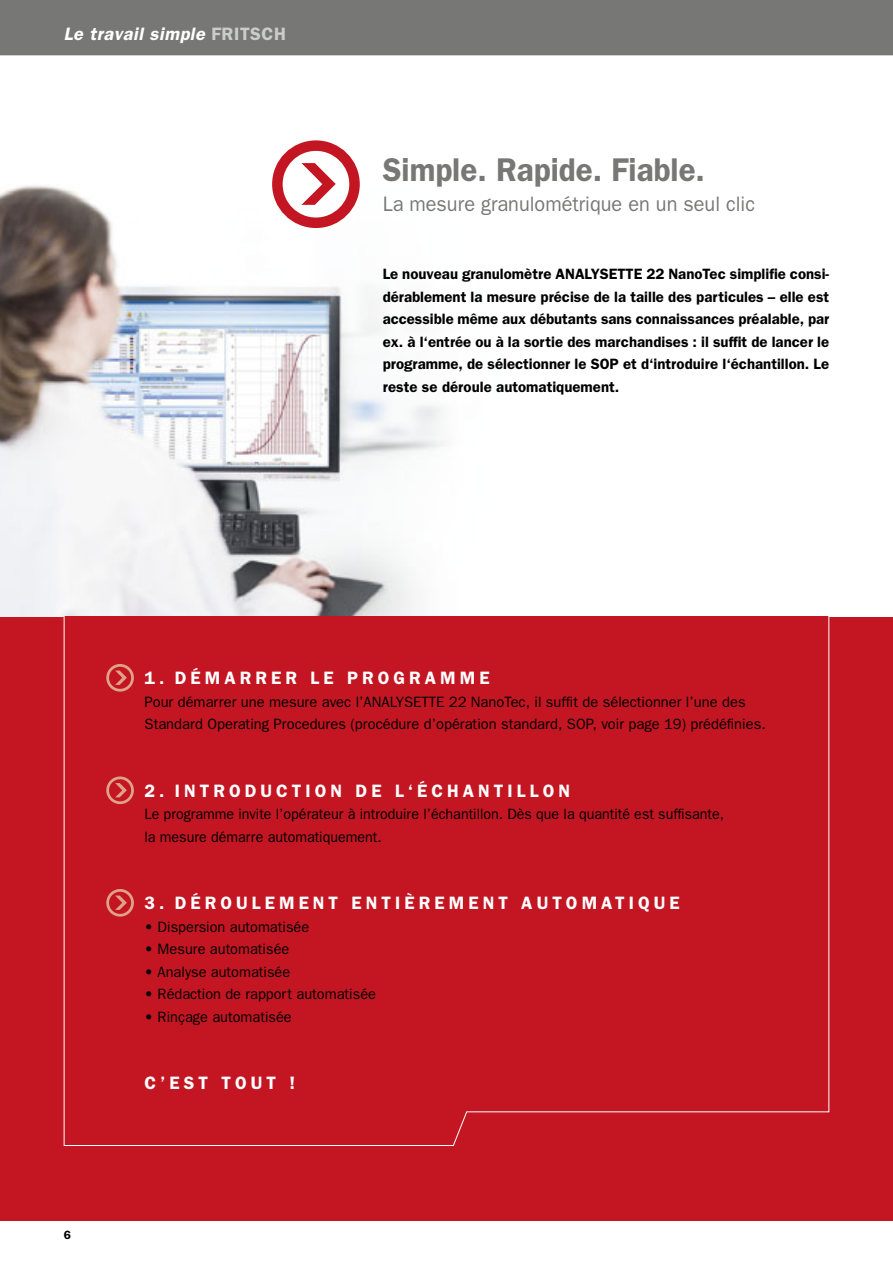
<style>
.page{position:relative;width:893px;height:1263px;background:#fff}
.page>*{position:absolute;margin:0;border:0;box-sizing:border-box;transform-origin:0 0}
.t1{font:600 33px "Franklin Gothic";color:#777776;scale:.95 1}
.t2{font:21px "Franklin Gothic";color:#777776;scale:.95 1}
.t3{font:600 18px "Franklin Gothic";letter-spacing:.23em;color:#fff}
.t4{font:italic 600 18px "Franklin Gothic";letter-spacing:.03em;color:#fff}
.t5{font:600 15px/22.5px "Franklin Gothic";color:#000;text-align:justify}
.t6{font:15px/22.5px "Franklin Gothic";color:#000}
.t7{font:15px/22.5px "Franklin Gothic";color:#000;scale:.95 1}
.t8{font:600 12px "Franklin Gothic";color:#000}
.s1{font-style:normal;color:#cbcccc}
</style>
<div class="page">
<img style="left:0;top:151px;width:526px;height:466px">
<div style="left:0;top:617px;width:893px;height:603px;background:#c31622"></div>
<svg style="left:63px;top:617px;width:766px;height:529px"></svg>
<div style="left:0;top:0;width:893px;height:55px;background:#777776"></div>
<div style="left:106px;top:664px;width:28px;height:28px;border:3px solid #dea387;border-radius:50%"></div>
<svg style="left:115px;top:671px;width:12px;height:14px"></svg>
<div style="left:106px;top:776px;width:28px;height:28px;border:3px solid #dea387;border-radius:50%"></div>
<svg style="left:115px;top:783px;width:12px;height:14px"></svg>
<div style="left:106px;top:889px;width:28px;height:28px;border:3px solid #dea387;border-radius:50%"></div>
<svg style="left:115px;top:896px;width:12px;height:14px"></svg>
<div style="left:272px;top:140px;width:88px;height:88px;border:10px solid #c31622;border-radius:50%"></div>
<svg style="left:301px;top:163px;width:35px;height:42px"></svg>
<p class="t4" style="left:64px;top:28px;width:224px">Le travail simple <span class="s1">FRITSCH</span></p>
<h1 class="t1" style="left:383px;top:158px;width:341px">Simple. Rapide. Fiable.</h1>
<h2 class="t2" style="left:383px;top:196px;width:393px">La mesure granulométrique en un seul clic</h2>
<p class="t5" style="left:383px;top:264px;width:448px">Le nouveau granulomètre ANALYSETTE 22 NanoTec simplifie consi&shy;dérablement la mesure précise de la taille des particules – elle est accessible même aux débutants sans connaissances préalable, par ex. à l‘entrée ou à la sortie des marchandises : il suffit de lancer le programme, de sélectionner le SOP et d‘introduire l‘échantillon. Le reste se déroule automatiquement.</p>
<p class="t3" style="left:145px;top:672px;width:346px">1. DÉMARRER LE PROGRAMME</p>
<p class="t6" style="left:145px;top:692px;width:623px">Pour démarrer une mesure avec l’ANALYSETTE 22 NanoTec, il suffit de sélectionner l’une des<br>Standard Operating Procedures (procédure d’opération standard, SOP, voir page 19) prédéfinies.</p>
<p class="t3" style="left:145px;top:784px;width:427px">2. INTRODUCTION DE L‘ÉCHANTILLON</p>
<p class="t7" style="left:145px;top:804px;width:611px">Le programme invite l’opérateur à introduire l’échantillon. Dès que la quantité est suffisante, la mesure démarre automatiquement.</p>
<p class="t3" style="left:145px;top:897px;width:537px">3. DÉROULEMENT ENTIÈREMENT AUTOMATIQUE</p>
<p class="t6" style="left:145px;top:917px;width:166px">• Dispersion automatisée</p>
<p class="t6" style="left:145px;top:939px;width:146px">• Mesure automatisée</p>
<p class="t6" style="left:145px;top:962px;width:147px">• Analyse automatisée</p>
<p class="t6" style="left:145px;top:984px;width:233px">• Rédaction de rapport automatisée</p>
<p class="t6" style="left:145px;top:1007px;width:149px">• Rinçage automatisée</p>
<p class="t8" style="left:64px;top:1230px;width:9px">6</p>
<p class="t3" style="left:145px;top:1077px;width:152px">C’EST TOUT !</p>
</div>
